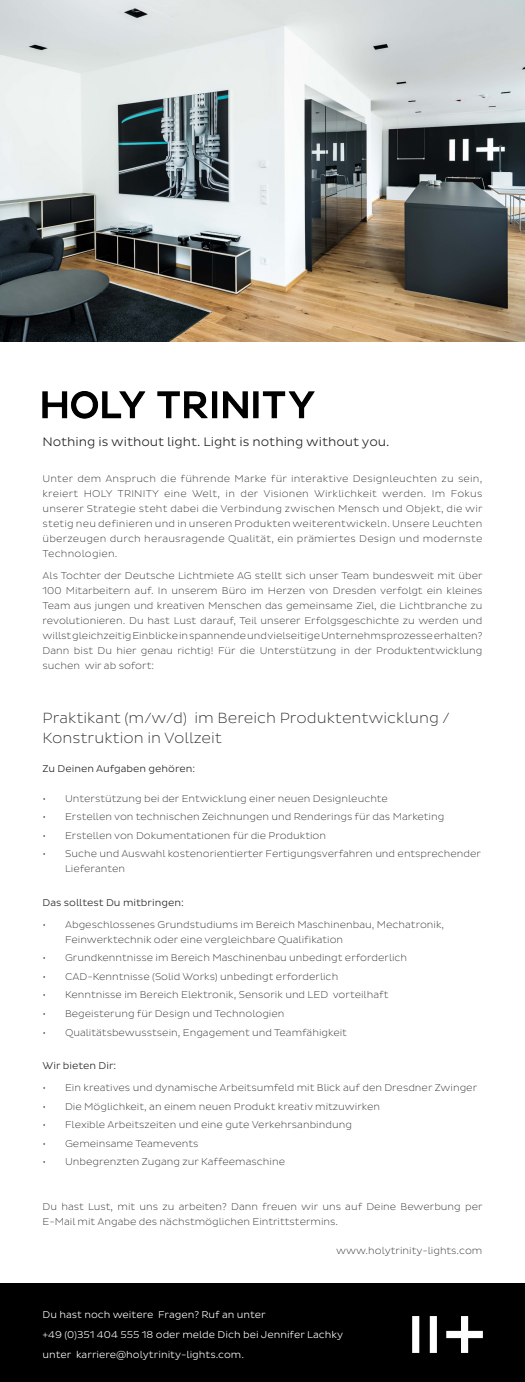
<style>
.page{position:relative;width:525px;height:1382px;background:#fff}
.page>*{position:absolute;margin:0;border:0;box-sizing:border-box;transform-origin:0 0}
.t1{font:200 15px/20px "Pluto Sans";color:#231f20}
.t2{font:300 12.5px "Pluto Sans";color:#231f20}
.t3{font:200 10px/15px "Pluto Sans";color:#231f20}
.t4{font:300 10px/20px "Pluto Sans";color:#fff}
.t5{font:300 10px "Pluto Sans";color:#231f20}
</style>
<div class="page">
<div style="left:0;top:1283px;width:524px;height:99px;background:#000"></div>
<img style="left:0;top:0;width:524px;height:341px">
<img style="left:412px;top:1316px;width:70px;height:36px">
<img style="left:43px;top:391px;width:271px;height:27px">
<p class="t2" style="left:43px;top:435px;width:348px">Nothing is without light. Light is nothing without you.</p>
<p class="t3" style="left:43px;top:471px;width:441px;text-align:justify">Unter dem Anspruch die führende Marke für interaktive Designleuchten zu sein, kreiert HOLY TRINITY eine Welt, in der Visionen Wirklichkeit werden. Im Fokus unserer Strategie steht dabei die Verbindung zwischen Mensch und Objekt, die wir stetig neu definieren und in unseren Produkten weiterentwickeln. Unsere Leuchten überzeugen durch herausragende Qualität, ein prämiertes Design und modernste Technologien.</p>
<p class="t3" style="left:43px;top:568px;width:441px;text-align:justify">Als Tochter der Deutsche Lichtmiete AG stellt sich unser Team bundesweit mit über 100 Mitarbeitern auf. In unserem Büro im Herzen von Dresden verfolgt ein kleines Team aus jungen und kreativen Menschen das gemeinsame Ziel, die Lichtbranche zu revolutionieren. Du hast Lust darauf, Teil unserer Erfolgsgeschichte zu werden und willst gleichzeitig Einblicke in spannende und vielseitige Unternehmsprozesse erhalten?<br>Dann bist Du hier genau richtig! Für die Unterstützung in der Produktentwicklung suchen wir ab sofort:</p>
<p class="t1" style="left:43px;top:708px;width:408px">Praktikant (m/w/d) im Bereich Produktentwicklung /<br>Konstruktion in Vollzeit</p>
<p class="t5" style="left:43px;top:763px;width:154px">Zu Deinen Aufgaben gehören:</p>
<p class="t3" style="left:43px;top:791px;width:346px">• Unterstützung bei der Entwicklung einer neuen Designleuchte</p>
<p class="t3" style="left:43px;top:809px;width:403px">• Erstellen von technischen Zeichnungen und Renderings für das Marketing</p>
<p class="t3" style="left:43px;top:828px;width:285px">• Erstellen von Dokumentationen für die Produktion</p>
<p class="t3" style="left:65px;top:846px;width:417px;text-indent:-22px">• Suche und Auswahl kostenorientierter Fertigungsverfahren und entsprechender<br>Lieferanten</p>
<p class="t5" style="left:43px;top:897px;width:143px">Das solltest Du mitbringen:</p>
<p class="t3" style="left:65px;top:917px;width:380px;text-indent:-22px">• Abgeschlossenes Grundstudiums im Bereich Maschinenbau, Mechatronik,<br>Feinwerktechnik oder eine vergleichbare Qualifikation</p>
<p class="t3" style="left:43px;top:950px;width:366px">• Grundkenntnisse im Bereich Maschinenbau unbedingt erforderlich</p>
<p class="t3" style="left:43px;top:969px;width:297px">• CAD-Kenntnisse (Solid Works) unbedingt erforderlich</p>
<p class="t3" style="left:43px;top:988px;width:347px">• Kenntnisse im Bereich Elektronik, Sensorik und LED vorteilhaft</p>
<p class="t3" style="left:43px;top:1006px;width:243px">• Begeisterung für Design und Technologien</p>
<p class="t3" style="left:43px;top:1025px;width:306px">• Qualitätsbewusstsein, Engagement und Teamfähigkeit</p>
<p class="t5" style="left:43px;top:1060px;width:75px">Wir bieten Dir:</p>
<p class="t3" style="left:43px;top:1080px;width:436px">• Ein kreatives und dynamische Arbeitsumfeld mit Blick auf den Dresdner Zwinger</p>
<p class="t3" style="left:43px;top:1099px;width:339px">• Die Möglichkeit, an einem neuen Produkt kreativ mitzuwirken</p>
<p class="t3" style="left:43px;top:1117px;width:311px">• Flexible Arbeitszeiten und eine gute Verkehrsanbindung</p>
<p class="t3" style="left:43px;top:1136px;width:157px">• Gemeinsame Teamevents</p>
<p class="t3" style="left:43px;top:1154px;width:244px">• Unbegrenzten Zugang zur Kaffeemaschine</p>
<p class="t3" style="left:43px;top:1199px;width:441px">Du hast Lust, mit uns zu arbeiten? Dann freuen wir uns auf Deine Bewerbung per<br>E-Mail mit Angabe des nächstmöglichen Eintrittstermins.</p>
<p class="t3" style="left:336px;top:1243px;width:148px">www.holytrinity-lights.com</p>
<p class="t4" style="left:43px;top:1304px;width:225px">Du hast noch weitere Fragen? Ruf an unter</p>
<p class="t4" style="left:43px;top:1324px;width:302px">+49 (0)351 404 555 18 oder melde Dich bei Jennifer Lachky unter karriere@holytrinity-lights.com.</p>
</div>
